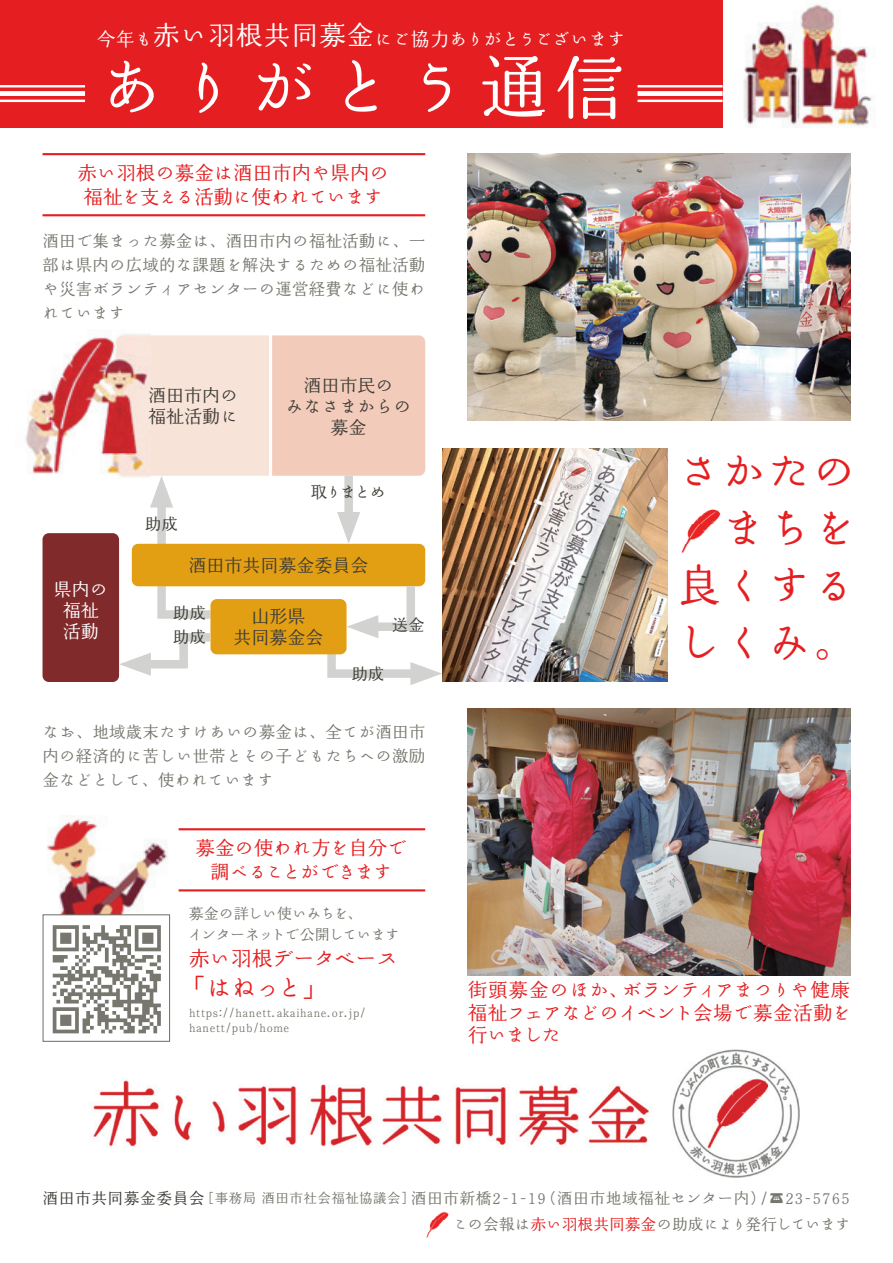
<style>
.page{position:relative;width:893px;height:1263px;background:#fff}
.page>*{position:absolute;margin:0;border:0;box-sizing:border-box;transform-origin:0 0}
.t1{font:69.6px "Kinuta Marumin Old Std N R";letter-spacing:.1em;color:#fff}
.t2{font:45px/57px "Kinuta Marumin Old Std N R";color:#e51f21;text-align:justify}
.t3{font:25.5px "Kinuta Marumin Old Std N R";color:#e51f21}
.t4{font:21px "Kinuta Marumin Old Std N R";color:#e51f21}
.t5{font:19.5px/24px "Kinuta Marumin Old Std N R";letter-spacing:-.015em;color:#e51f21;text-align:center}
.t6{font:18.9px "Kinuta Marumin Old Std N R";letter-spacing:-.04em;color:#fff}
.t7{font:18px/21px "Kinuta Marumin Old Std N R";color:#3f3d36}
.t8{font:18px/21px "Kinuta Marumin Old Std N R";color:#fff;text-align:center}
.t9{font:16.5px/24px "Kinuta Marumin Old Std N R";letter-spacing:.01em;color:#77776f;text-align:justify}
.t10{font:16.5px/24.2px "Kinuta Marumin Old Std N R";color:#3f3d36}
.t11{font:15.75px "Kinuta Marumin Old Std N R";letter-spacing:.035em;color:#77776f}
.t12{font:15.75px "Kinuta Marumin Old Std N R";color:#77776f}
.t13{font:15.75px "Kinuta Marumin Old Std N R";letter-spacing:.035em;color:#3f3d36}
.t14{font:15px/21px "Kinuta Marumin Old Std N R";letter-spacing:-.04em;color:#77776f}
.t15{font:13.5px "Kinuta Marumin Old Std N R";letter-spacing:.035em;color:#77776f}
.t16{font:12px/15px "Kinuta Marumin Old Std N R";color:#77776f}
.s1{font-size:26.85px}
.s2{color:#e51f21}
</style>
<div class="page">
<div style="left:0;top:0;width:723px;height:128px;background:#e51f21"></div>
<hr style="left:0;top:85px;width:85px;height:2px;background:#fff">
<div style="left:0;top:91px;width:85px;height:5px;background:#fff"></div>
<hr style="left:0;top:100px;width:85px;height:2px;background:#fff">
<hr style="left:638px;top:85px;width:85px;height:2px;background:#fff">
<div style="left:638px;top:91px;width:85px;height:5px;background:#fff"></div>
<hr style="left:638px;top:100px;width:85px;height:2px;background:#fff">
<div style="left:43px;top:533px;width:76px;height:149px;background:#812a2c;border-radius:6px"></div>
<svg style="left:116px;top:335px;width:326px;height:350px"></svg>
<img style="left:743px;top:4px;width:133px;height:124px">
<img style="left:468px;top:153px;width:382px;height:268px">
<img style="left:468px;top:708px;width:382px;height:268px">
<img style="left:442px;top:448px;width:226px;height:234px">
<img style="left:25px;top:331px;width:126px;height:147px">
<img style="left:47px;top:815px;width:121px;height:99px">
<img style="left:426px;top:1211px;width:23px;height:27px">
<img style="left:91px;top:1049px;width:708px;height:129px">
<img style="left:681px;top:509px;width:40px;height:44px">
<hr style="left:43px;top:153px;width:382px;height:2px;background:#e51f21">
<hr style="left:43px;top:214px;width:382px;height:2px;background:#e51f21">
<hr style="left:179px;top:828px;width:246px;height:2px;background:#e51f21">
<hr style="left:179px;top:889px;width:246px;height:2px;background:#e51f21">
<div style="left:43px;top:914px;width:127px;height:128px;border:1px solid #77776f"></div>
<svg style="left:53px;top:925px;width:108px;height:108px"></svg>
<p class="t6" style="left:97px;top:29px;width:530px">今年も<span class="s1">赤い羽根共同募金</span>にご協力ありがとうございます</p>
<h1 class="t1" style="left:96px;top:49px;width:530px">ありがとう通信</h1>
<p class="t5" style="left:77px;top:162px;width:313px">赤い羽根の募金は酒田市内や県内の福祉を支える活動に使われています</p>
<p class="t9" style="left:43px;top:230px;width:384px">酒田で集まった募金は、酒田市内の福祉活動に、一部は県内の広域的な課題を解決するための福祉活動や災害ボランティアセンターの運営経費などに使われています</p>
<p class="t7" style="left:148px;top:386px;width:91px">酒田市内の福祉活動に</p>
<p class="t7" style="left:286px;top:376px;width:127px;text-align:center">酒田市民の<br>みなさまからの募金</p>
<p class="t10" style="left:145px;top:512px;width:34px">助成</p>
<p class="t10" style="left:311px;top:481px;width:77px">取りまとめ</p>
<p class="t7" style="left:189px;top:556px;width:181px">酒田市共同募金委員会</p>
<p class="t8" style="left:54px;top:579px;width:56px">県内の福祉</p>
<p class="t10" style="left:173px;top:602px;width:34px">助成助成</p>
<p class="t7" style="left:252px;top:607px;width:55px">山形県</p>
<p class="t8" style="left:63px;top:621px;width:38px">活動</p>
<p class="t7" style="left:234px;top:628px;width:91px">共同募金会</p>
<p class="t10" style="left:351px;top:663px;width:35px">助成</p>
<p class="t10" style="left:392px;top:614px;width:34px">送金</p>
<p class="t9" style="left:43px;top:721px;width:384px">なお、地域歳末たすけあいの募金は、全てが酒田市内の経済的に苦しい世帯とその子どもたちへの激励金などとして、使われています</p>
<p class="t5" style="left:196px;top:837px;width:213px">募金の使われ方を自分で調べることができます</p>
<p class="t14" style="left:188px;top:904px;width:213px">募金の詳しい使いみちを、<br>インターネットで公開しています</p>
<p class="t4" style="left:189px;top:947px;width:210px">赤い羽根データベース</p>
<h3 class="t3" style="left:183px;top:974px;width:143px">「はねっと「</h3>
<p class="t16" style="left:189px;top:1005px;width:179px">https://hanett.akaihane.or.jp/ hanett/pub/home</p>
<h2 class="t2" style="left:677px;top:446px;width:181px">さかたの　まちを良くするしくみ。</h2>
<p class="t5" style="left:468px;top:980px;width:385px;line-height:22.5px;text-align:left">街頭募金のほか、<br>福祉フェアなどのイベント会場で募金活動を行いました</p>
<p class="t5" style="left:622px;top:979px;width:230px">ボランティアまつりや健康</p>
<p class="t13" style="left:43px;top:1189px;width:164px">酒田市共同募金委員会</p>
<p class="t11" style="left:543px;top:1189px;width:309px">（酒田市地域福祉センター内( ︎23-5765</p>
<p class="t11" style="left:411px;top:1189px;width:137px">酒田市新橋2-1-19</p>
<p class="t12" style="left:760px;top:1189px;width:26px">☎/</p>
<p class="t15" style="left:202px;top:1190px;width:212px">［事務局酒田市社会福祉協議会］</p>
<p class="t12" style="left:452px;top:1215px;width:400px">この会報は<span class="s2">赤い羽根共同募金</span>の助成により発行しています</p>
</div>
